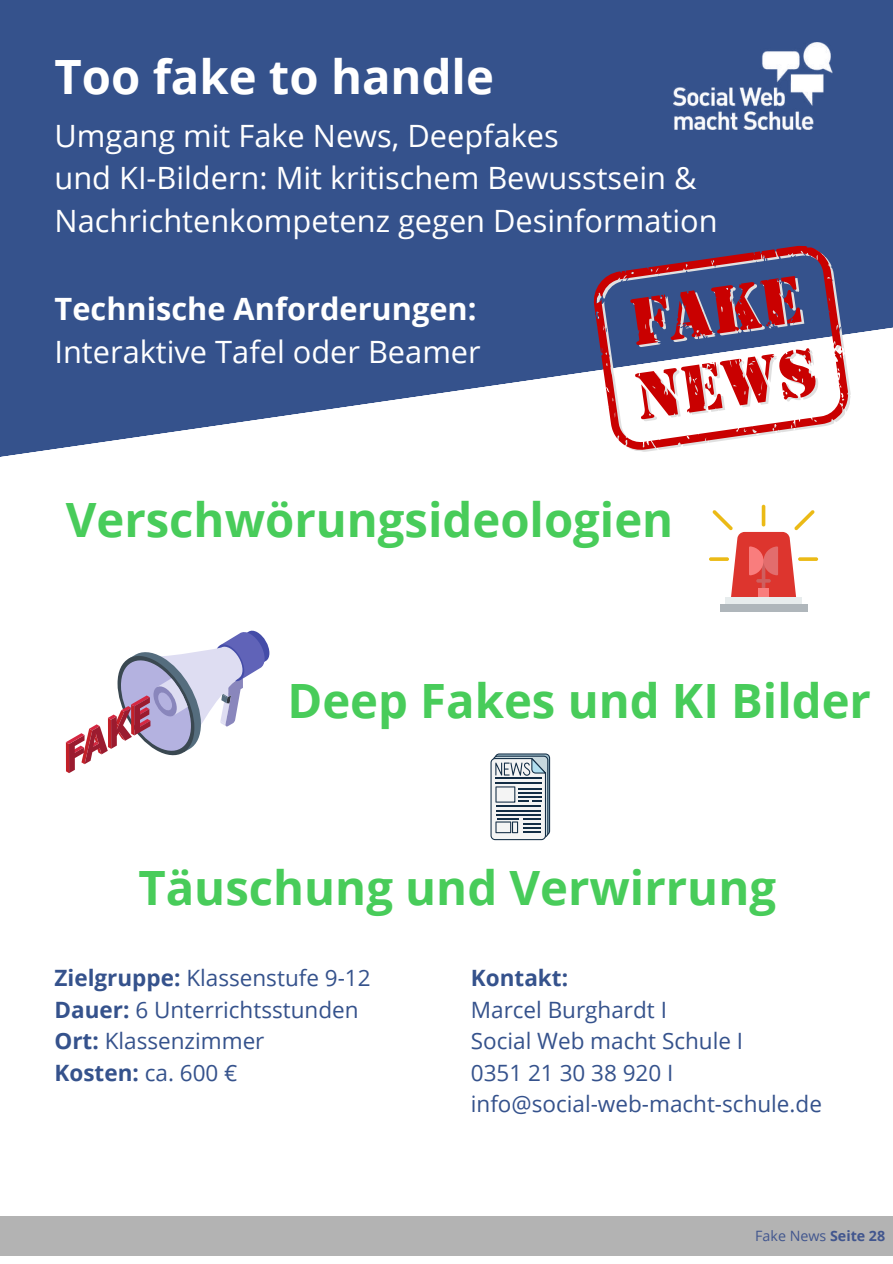
<style>
.page{position:relative;width:893px;height:1264px;background:#fff}
.page>*{position:absolute;margin:0;border:0;box-sizing:border-box;transform-origin:0 0}
.t1{font:700 47.25px "Open Sans";color:#48cc5a}
.t2{font:700 47.25px "Open Sans";color:#fff}
.t3{font:30.75px/42.8px "Open Sans";color:#fff}
.t4{font:700 30.75px "Open Sans";color:#fff}
.t5{font:22.5px/31.5px "Open Sans";color:#35528c}
.t6{font:700 22.5px "Open Sans";color:#35528c}
.t7{font:14.25px "Open Sans";color:#41568e}
.s1{font-weight:700}
</style>
<div class="page">
<svg style="left:0;top:0;width:892px;height:457px;background:#456095"></svg>
<svg style="left:573px;top:221px;width:292px;height:236px"></svg>
<svg style="left:490px;top:753px;width:60px;height:87px"></svg>
<svg style="left:66px;top:630px;width:203px;height:143px"></svg>
<div style="left:725px;top:597px;width:76px;height:9px;background:#e7eced"></div>
<svg style="left:761px;top:505px;width:4px;height:21px"></svg>
<svg style="left:712px;top:510px;width:102px;height:89px"></svg>
<svg style="left:709px;top:557px;width:20px;height:4px"></svg>
<svg style="left:798px;top:557px;width:20px;height:4px"></svg>
<div style="left:719px;top:604px;width:88px;height:7px;background:#afb6bb"></div>
<img style="left:673px;top:43px;width:159px;height:86px">
<div style="left:0;top:1216px;width:892px;height:39px;background:#b3b3b3"></div>
<h1 class="t2" style="left:55px;top:43px;width:441px">Too fake to handle</h1>
<h2 class="t3" style="left:55px;top:113px;width:664px">Umgang mit Fake News, Deepfakes<br>und KI-Bildern: Mit kritischem Bewusstsein &amp;<br>Nachrichtenkompetenz gegen Desinformation</h2>
<h2 class="t4" style="left:55px;top:287px;width:423px">Technische Anforderungen:</h2>
<h2 class="t3" style="left:55px;top:329px;width:427px">Interaktive Tafel oder Beamer</h2>
<h1 class="t1" style="left:66px;top:486px;width:609px">Verschwörungsideologien</h1>
<h1 class="t1" style="left:287px;top:668px;width:585px">Deep Fakes und KI Bilder</h1>
<h1 class="t1" style="left:138px;top:854px;width:639px">Täuschung und Verwirrung</h1>
<p class="t5" style="left:55px;top:961px;width:317px"><span class="s1">Zielgruppe:</span> Klassenstufe 9-12<br><span class="s1">Dauer:</span> 6 Unterrichtsstunden<br><span class="s1">Ort:</span> Klassenzimmer<br><span class="s1">Kosten:</span> ca. 600 €</p>
<p class="t6" style="left:471px;top:962px;width:99px">Kontakt:</p>
<p class="t5" style="left:471px;top:993px;width:352px">Marcel Burghardt I<br>Social Web macht Schule I<br>0351 21 30 38 920 I info@social-web-macht-schule.de</p>
<p class="t7" style="left:755px;top:1225px;width:131px">Fake News <span class="s1">Seite 28</span></p>
</div>
